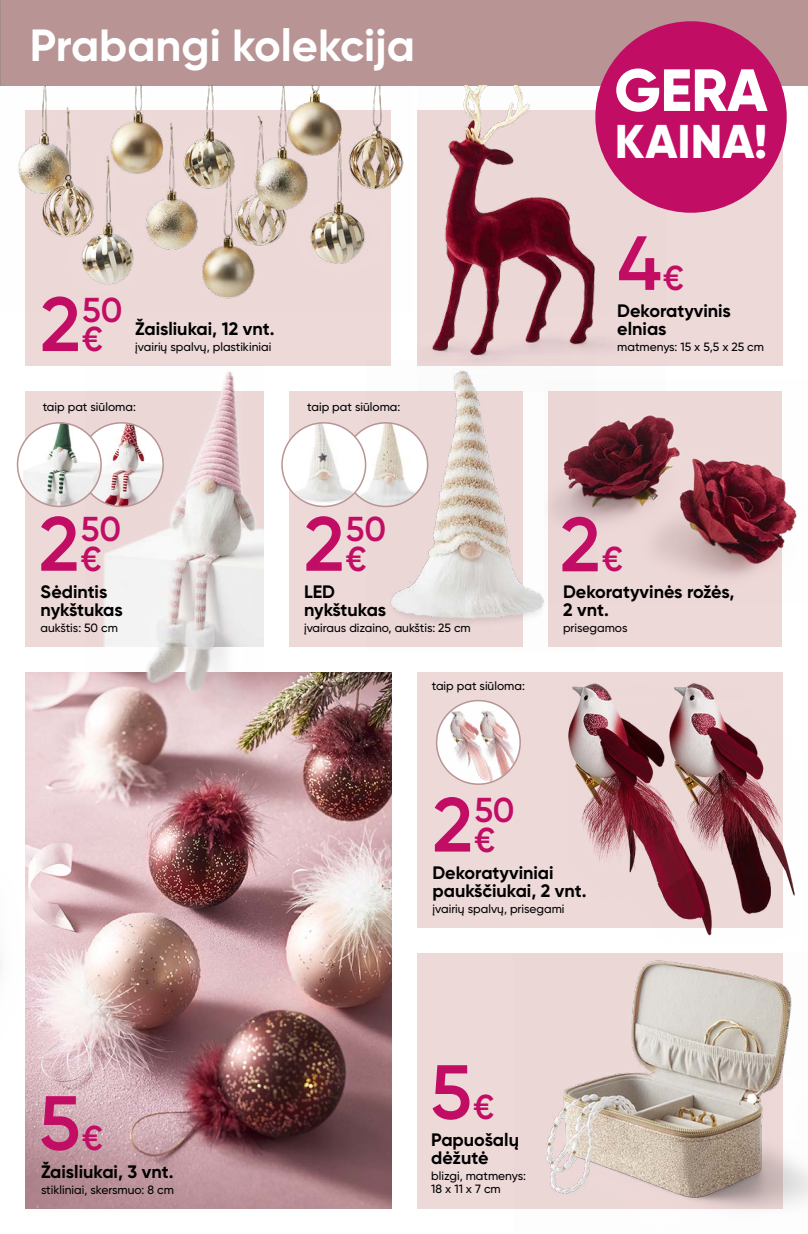
<style>
.page{position:relative;width:808px;height:1234px;background:#fff}
.page>*{position:absolute;margin:0;border:0;box-sizing:border-box;transform-origin:0 0}
.t1{font:600 76.5px "Gilroy";color:#c20d65}
.t2{font:800 59.4px "Gilroy";color:#fff}
.t3{font:800 47.25px "Gilroy";color:#fff}
.t4{font:700 45px "Gilroy";color:#fff}
.t5{font:600 34.5px/29.4px "Gilroy";letter-spacing:-.01em;color:#c20d65}
.t6{font:700 18px/18px "Gilroy";color:#000}
.t7{font:500 12px/13.5px "Gilroy";color:#000}
.s1{font-size:76.5px}
.s2{font-size:34.5px}
</style>
<div class="page">
<div style="left:417px;top:111px;width:365px;height:255px;background:#eed9d9"></div>
<div style="left:26px;top:391px;width:238px;height:255px;background:#eed9d9"></div>
<div style="left:289px;top:391px;width:234px;height:255px;background:#eed9d9"></div>
<div style="left:548px;top:391px;width:234px;height:255px;background:#edd8d8"></div>
<div style="left:26px;top:111px;width:365px;height:255px;background:#eed9d9"></div>
<img style="left:26px;top:672px;width:365px;height:536px">
<div style="left:417px;top:672px;width:365px;height:255px;background:#eed9d9"></div>
<div style="left:417px;top:952px;width:365px;height:256px;background:#eed9d9"></div>
<div style="left:0;top:0;width:808px;height:85px;background:#b89494"></div>
<img style="left:595px;top:415px;width:202px;height:163px">
<img style="left:0;top:85px;width:414px;height:228px">
<img style="left:367px;top:391px;width:228px;height:256px">
<img style="left:0;top:812px;width:62px;height:344px">
<img style="left:526px;top:672px;width:269px;height:264px">
<img style="left:513px;top:952px;width:295px;height:257px">
<img style="left:417px;top:85px;width:245px;height:306px">
<img style="left:85px;top:371px;width:179px;height:333px">
<img style="left:439px;top:702px;width:81px;height:82px">
<div style="left:436px;top:699px;width:85px;height:85px;border:2px solid #b89494;border-radius:50%"></div>
<img style="left:344px;top:423px;width:84px;height:83px;border-radius:42px">
<div style="left:343px;top:422px;width:85px;height:85px;border:2px solid #b89494;border-radius:50%"></div>
<img style="left:83px;top:423px;width:80px;height:83px">
<div style="left:79px;top:422px;width:85px;height:85px;border:2px solid #b89494;border-radius:50%"></div>
<img style="left:282px;top:423px;width:84px;height:83px;border-radius:42px">
<div style="left:281px;top:422px;width:85px;height:85px;border:2px solid #b89494;border-radius:50%"></div>
<img style="left:18px;top:423px;width:83px;height:83px;border-radius:42px">
<div style="left:17px;top:422px;width:85px;height:85px;border:2px solid #b89494;border-radius:50%"></div>
<div style="left:595px;top:21px;width:192px;height:192px;background:#c20d65;border-radius:50%"></div>
<h3 class="t4" style="left:30px;top:17px;width:387px">Prabangi kolekcija</h3>
<h3 class="t5" style="left:82px;top:294px;width:42px;text-indent:-42px"><span class="s1">2</span>50 €</h3>
<h3 class="t6" style="left:135px;top:320px;width:141px">Žaisliukai, 12 vnt.</h3>
<p class="t7" style="left:135px;top:340px;width:138px">įvairių spalvų, plastikiniai</p>
<p class="t7" style="left:43px;top:400px;width:95px">taip pat siūloma:</p>
<p class="t7" style="left:307px;top:400px;width:95px">taip pat siūloma:</p>
<h2 class="t2" style="left:614px;top:53px;width:155px">GERA</h2>
<h3 class="t3" style="left:615px;top:112px;width:154px">KAINA!</h3>
<h1 class="t1" style="left:617px;top:215px;width:68px">4<span class="s2">€</span></h1>
<h3 class="t6" style="left:617px;top:302px;width:115px">Dekoratyvinis elnias</h3>
<p class="t7" style="left:617px;top:340px;width:148px">matmenys: 15 x 5,5 x 25 cm</p>
<h3 class="t5" style="left:81px;top:514px;width:42px;text-indent:-42px"><span class="s1">2</span>50 €</h3>
<h3 class="t5" style="left:346px;top:514px;width:42px;text-indent:-42px"><span class="s1">2</span>50 €</h3>
<h3 class="t6" style="left:41px;top:582px;width:84px">Sėdintis nykštukas</h3>
<p class="t7" style="left:41px;top:620px;width:79px">aukštis: 50 cm</p>
<h3 class="t6" style="left:304px;top:582px;width:84px">LED nykštukas</h3>
<p class="t7" style="left:304px;top:620px;width:168px">įvairaus dizaino, aukštis: 25 cm</p>
<p class="t7" style="left:432px;top:679px;width:95px">taip pat siūloma:</p>
<h1 class="t1" style="left:560px;top:497px;width:64px">2<span class="s2">€</span></h1>
<h3 class="t6" style="left:563px;top:583px;width:173px">Dekoratyvinės rožės,<br>2 vnt.</h3>
<p class="t7" style="left:563px;top:621px;width:66px">prisegamos</p>
<h3 class="t5" style="left:474px;top:794px;width:42px;text-indent:-42px"><span class="s1">2</span>50 €</h3>
<h1 class="t1" style="left:39px;top:1075px;width:66px">5<span class="s2">€</span></h1>
<h3 class="t6" style="left:41px;top:1162px;width:134px">Žaisliukai, 3 vnt.</h3>
<p class="t7" style="left:41px;top:1182px;width:134px">stikliniai, skersmuo: 8 cm</p>
<h3 class="t6" style="left:432px;top:863px;width:156px">Dekoratyviniai paukščiukai, 2 vnt.</h3>
<p class="t7" style="left:432px;top:901px;width:134px">įvairių spalvų, prisegami</p>
<h1 class="t1" style="left:430px;top:1044px;width:66px">5<span class="s2">€</span></h1>
<h3 class="t6" style="left:431px;top:1130px;width:89px">Papuošalų dėžutė</h3>
<p class="t7" style="left:431px;top:1168px;width:96px">blizgi, matmenys:<br>18 x 11 x 7 cm</p>
</div>
